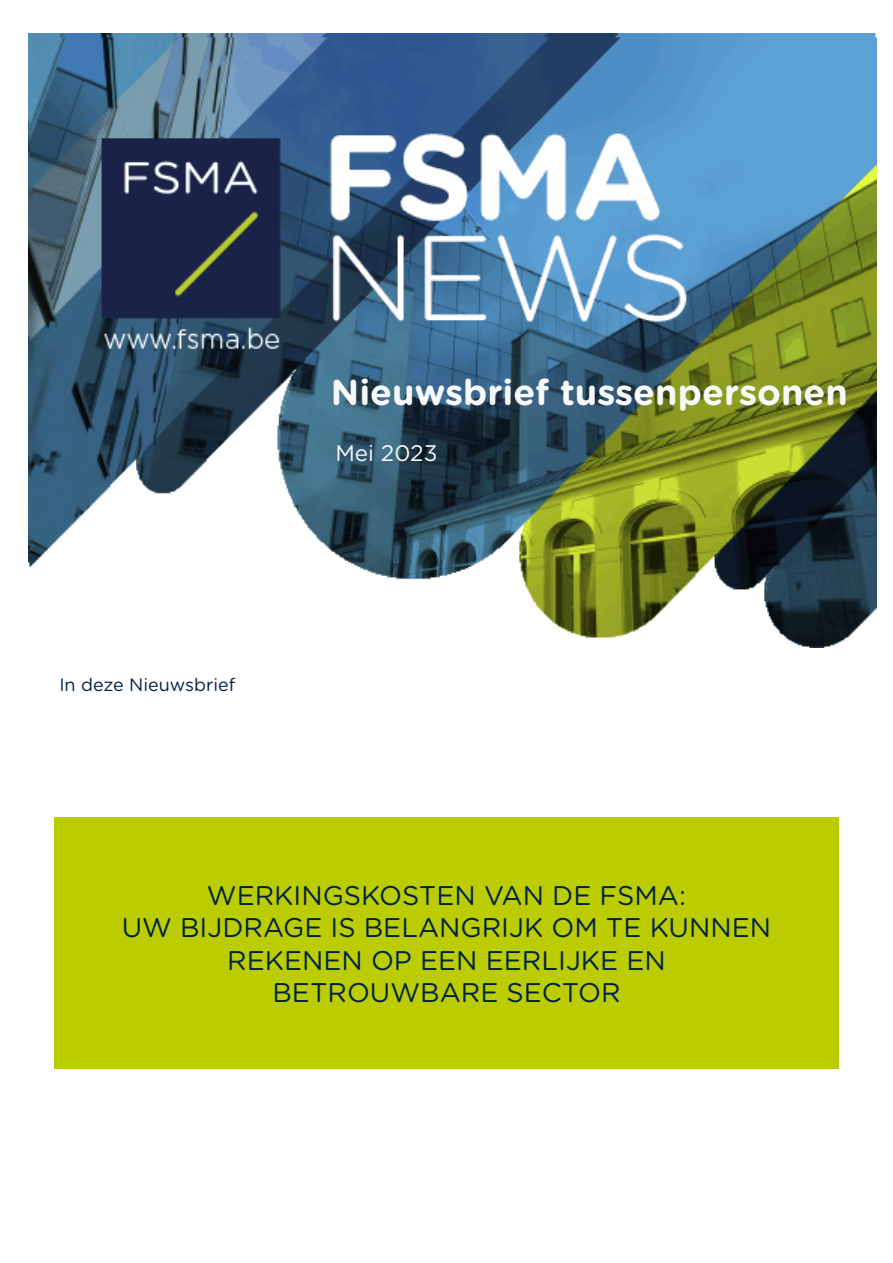
<style>
.page{position:relative;width:893px;height:1263px;background:#fff}
.page>*{position:absolute;margin:0;border:0;box-sizing:border-box;transform-origin:0 0}
.t1{font:700 36px "Gotham Rounded";color:#f7f8f9}
.Paragraph_Style_1{font:27px/32.4px "Gotham Rounded";color:#024;text-align:center}
.t2{font:22.5px "Gotham Rounded";color:#f7f8f9}
.t3{font:18px "Gotham Rounded";color:#024}
</style>
<div class="page">
<img style="left:29px;top:34px;width:847px;height:613px">
<div style="left:54px;top:817px;width:785px;height:251px;background:#bc0"></div>
<p class="t1" style="left:331px;top:365px;width:519px">Nieuwsbrief tussenpersonen</p>
<p class="t3" style="left:59px;top:672px;width:177px">In deze Nieuwsbrief</p>
<p class="t2" style="left:335px;top:438px;width:104px">Mei 2023</p>
<p class="Paragraph_Style_1" style="left:122px;top:878px;width:651px">WERKINGSKOSTEN VAN DE FSMA:<br>UW BIJDRAGE IS BELANGRIJK OM TE KUNNEN<br>REKENEN OP EEN EERLIJKE EN<br>BETROUWBARE SECTOR</p>
</div>
